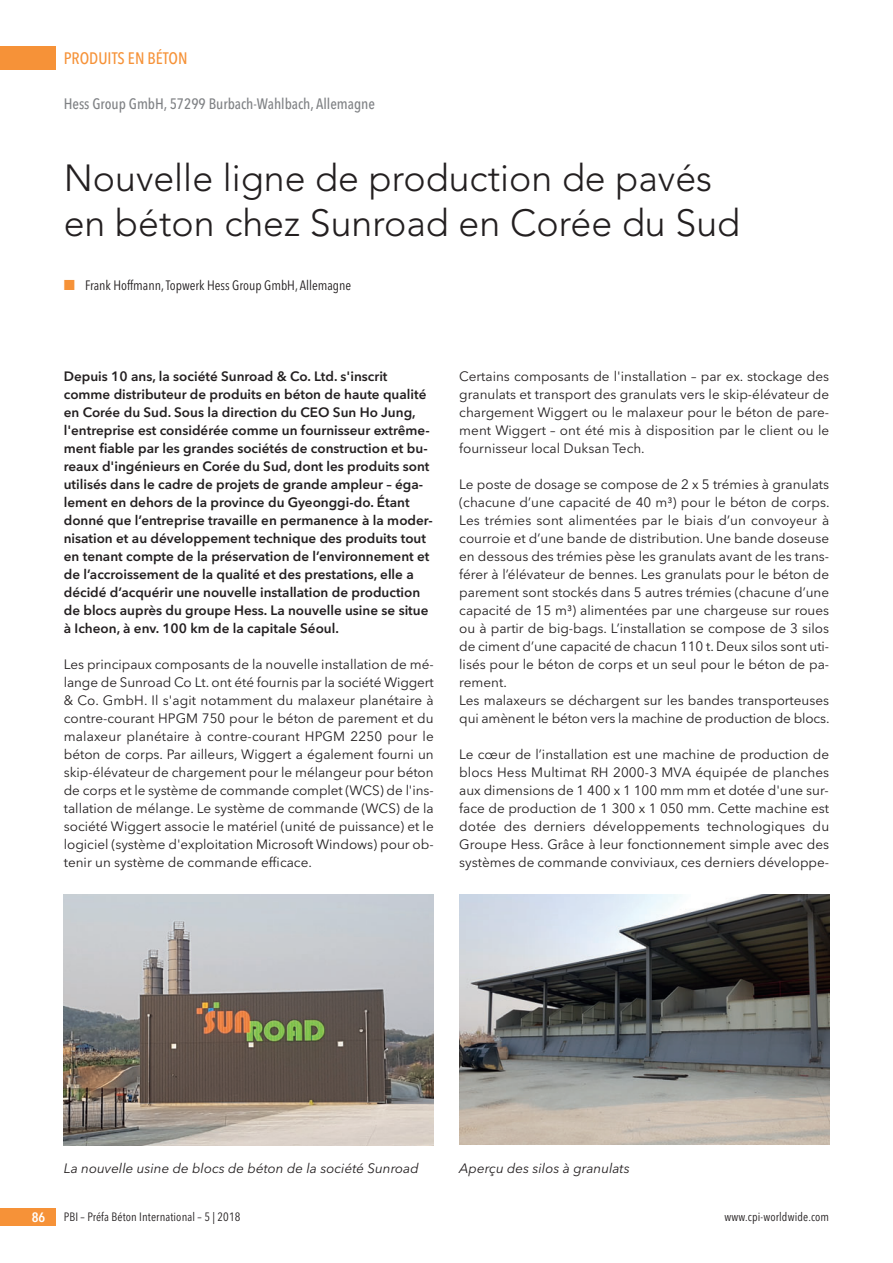
<style>
.page{position:relative;width:893px;height:1263px;background:#fff}
.page>*{position:absolute;margin:0;border:0;box-sizing:border-box;transform-origin:0 0}
.t1{font:300 37.5px/45px "Avenir";color:#231f20}
.t2{font:500 16.5px "Avenir Next Condensed";color:#f69238}
.t3{font:500 15px "Avenir Next Condensed";color:#808285}
.t4{font:13.5px/18px "Avenir Next";color:#231f20;text-align:justify}
.t5{font:600 13.5px/18px "Avenir Next";color:#231f20}
.t6{font:italic 13.5px "Avenir Next";color:#231f20}
.t7{font:13.5px "Avenir Next Condensed";color:#231f20}
.t8{font:600 13.5px "Avenir Next Condensed";color:#fff}
.t9{font:12px "Avenir Next Condensed";letter-spacing:.01em;color:#231f20}
.s1{font-family:"European Pi Three";color:#f69238}
</style>
<div class="page">
<div style="left:0;top:47px;width:55px;height:23px;background:#f69238"></div>
<div style="left:0;top:1208px;width:55px;height:18px;background:#f69238"></div>
<img style="left:64px;top:895px;width:370px;height:250px">
<img style="left:459px;top:895px;width:370px;height:249px">
<p class="t2" style="left:64px;top:51px;width:125px">PRODUITS EN BÉTON</p>
<p class="t3" style="left:64px;top:97px;width:313px">Hess Group GmbH, 57299 Burbach-Wahlbach, Allemagne</p>
<h1 class="t1" style="left:64px;top:158px;width:678px">Nouvelle ligne de production de pavés en béton chez Sunroad en Corée du Sud</h1>
<p class="t7" style="left:64px;top:280px;width:289px"><span class="s1">-</span> Frank Hoffmann, Topwerk Hess Group GmbH, Allemagne</p>
<p class="t5" style="left:64px;top:368px;width:371px">Depuis 10 ans, la société Sunroad &amp; Co. Ltd. s'inscrit comme distributeur de produits en béton de haute qualité en Corée du Sud. Sous la direction du CEO Sun Ho Jung, l'entreprise est considérée comme un fournisseur extrême&shy;ment fiable par les grandes sociétés de construction et bu&shy;reaux d'ingénieurs en Corée du Sud, dont les produits sont utilisés dans le cadre de projets de grande ampleur – éga&shy;lement en dehors de la province du Gyeonggi-do. Étant donné que l’entreprise travaille en permanence à la moder&shy;nisation et au développement technique des produits tout en tenant compte de la préservation de l’environnement et de l’accroissement de la qualité et des prestations, elle a décidé d’acquérir une nouvelle installation de production de blocs auprès du groupe Hess. La nouvelle usine se situe à Icheon, à env. 100 km de la capitale Séoul.</p>
<p class="t4" style="left:64px;top:656px;width:371px">Les principaux composants de la nouvelle installation de mé&shy;lange de Sunroad Co Lt. ont été fournis par la société Wiggert &amp; Co. GmbH. Il s'agit notamment du malaxeur planétaire à contre-courant HPGM 750 pour le béton de parement et du malaxeur planétaire à contre-courant HPGM 2250 pour le béton de corps. Par ailleurs, Wiggert a également fourni un skip-élévateur de chargement pour le mélangeur pour béton de corps et le système de commande complet (WCS) de l'ins&shy;tallation de mélange. Le système de commande (WCS) de la société Wiggert associe le matériel (unité de puissance) et le logiciel (système d'exploitation Microsoft Windows) pour ob&shy;tenir un système de commande efficace.</p>
<p class="t4" style="left:459px;top:368px;width:371px">Certains composants de l'installation – par ex. stockage des granulats et transport des granulats vers le skip-élévateur de chargement Wiggert ou le malaxeur pour le béton de pare&shy;ment Wiggert – ont été mis à disposition par le client ou le fournisseur local Duksan Tech.</p>
<p class="t4" style="left:459px;top:476px;width:372px;text-align:left">Le poste de dosage se compose de 2 x 5 trémies à granulats (chacune d’une capacité de 40 m³) pour le béton de corps.<br>Les trémies sont alimentées par le biais d’un convoyeur à courroie et d’une bande de distribution. Une bande doseuse en dessous des trémies pèse les granulats avant de les trans&shy;férer à l’élévateur de bennes. Les granulats pour le béton de parement sont stockés dans 5 autres trémies (chacune d’une capacité de 15 m³) alimentées par une chargeuse sur roues ou à partir de big-bags. L’installation se compose de 3 silos de ciment d’une capacité de chacun 110 t. Deux silos sont uti&shy;lisés pour le béton de corps et un seul pour le béton de pa&shy;rement.<br>Les malaxeurs se déchargent sur les bandes transporteuses qui amènent le béton vers la machine de production de blocs.</p>
<p class="t4" style="left:459px;top:746px;width:371px">Le cœur de l’installation est une machine de production de blocs Hess Multimat RH 2000-3 MVA équipée de planches aux dimensions de 1 400 x 1 100 mm mm et dotée d'une sur&shy;face de production de 1 300 x 1 050 mm. Cette machine est dotée des derniers développements technologiques du Groupe Hess. Grâce à leur fonctionnement simple avec des systèmes de commande conviviaux, ces derniers développe-</p>
<p class="t6" style="left:64px;top:1162px;width:357px">La nouvelle usine de blocs de béton de la société Sunroad</p>
<p class="t6" style="left:459px;top:1162px;width:172px">Aperçu des silos à granulats</p>
<p class="t8" style="left:32px;top:1211px;width:15px">86</p>
<p class="t9" style="left:64px;top:1211px;width:178px">PBI – Préfa Béton International – 5 | 2018</p>
<p class="t9" style="left:725px;top:1211px;width:106px">www.cpi-worldwide.com</p>
</div>
